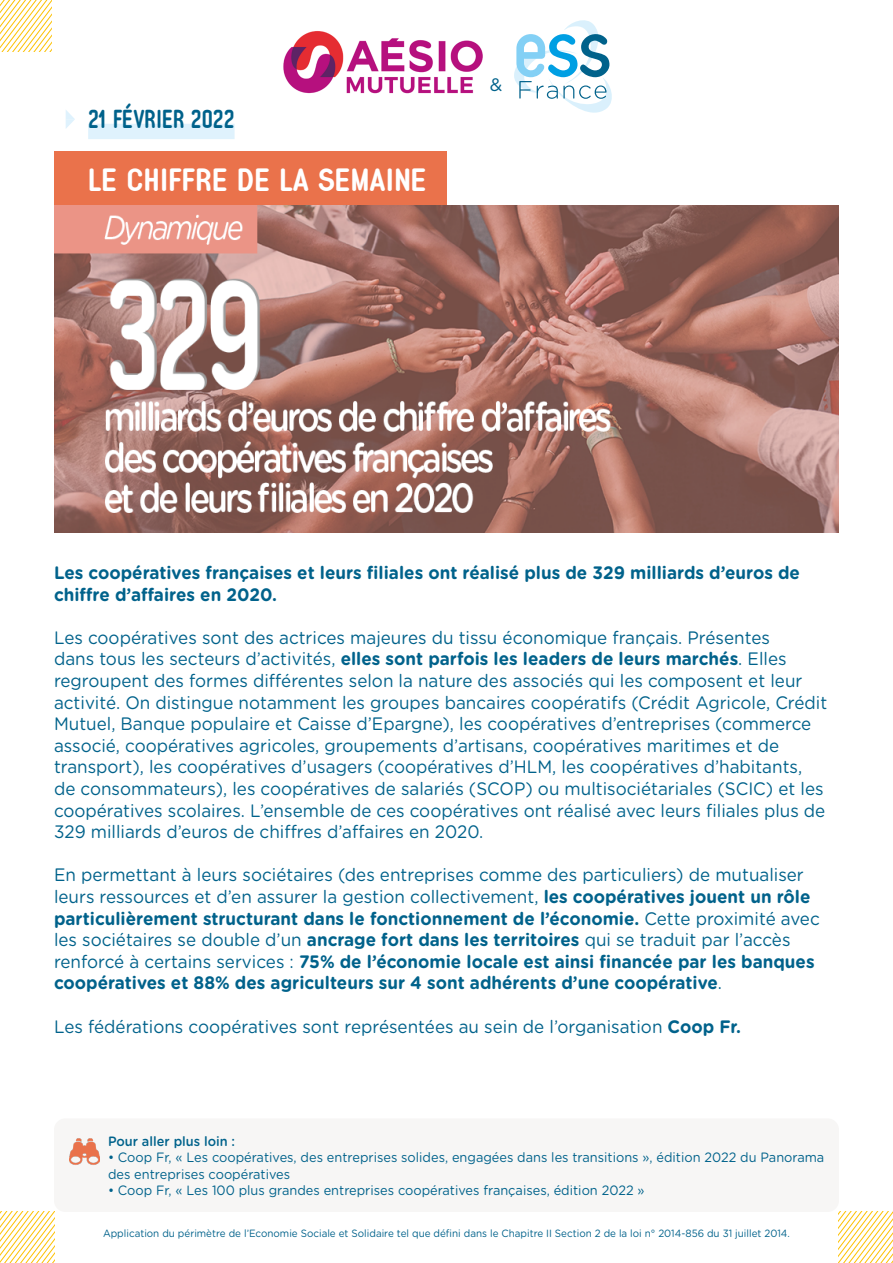
<style>
.page{position:relative;width:893px;height:1263px;background:#fff}
.page>*{position:absolute;margin:0;border:0;box-sizing:border-box;transform-origin:0 0}
.t1{font:700 29.7px "Typo Quik";color:#fff;scale:1.11 1}
.t2{font:700 24px "Typo Quik";color:#00628b;scale:.95 1}
.t3{font:18px/21.6px "Gotham Rounded";color:#00628b;scale:.95 1}
.t4{font:700 18px/21.6px "Gotham Rounded";color:#00628b;scale:.95 1}
.t5{font:18px "Gotham Rounded";color:#00628b}
.t6{font:13.5px/16.2px "Gotham Rounded";color:#00628b;scale:.95 1}
.t7{font:500 13.5px "Gotham Rounded";color:#00628b;scale:.95 1}
.t8{font:10.5px "Gotham Rounded";color:#00628b;scale:.94 1}
.s1{font-weight:700}
.s2{font-weight:400}
</style>
<div class="page">
<div style="left:54px;top:1118px;width:785px;height:94px;background:#f7f6f5;border-radius:11px"></div>
<div style="left:54px;top:151px;width:392px;height:55px;background:#ea724b"></div>
<svg style="left:0;top:1212px;width:54px;height:51px"></svg>
<svg style="left:839px;top:1212px;width:54px;height:51px"></svg>
<svg style="left:0;top:0;width:51px;height:51px"></svg>
<svg style="left:514px;top:20px;width:98px;height:93px"></svg>
<img style="left:283px;top:31px;width:200px;height:63px">
<svg style="left:66px;top:110px;width:9px;height:18px"></svg>
<div style="left:88px;top:124px;width:147px;height:15px;background:#dff2fd"></div>
<img style="left:70px;top:1138px;width:30px;height:27px">
<img style="left:54px;top:206px;width:785px;height:327px">
<h2 class="t2" style="left:88px;top:104px;width:156px">21 FÉVRIER 2022</h2>
<h1 class="t1" style="left:88px;top:160px;width:307px">LE CHIFFRE DE LA SEMAINE</h1>
<p class="t5" style="left:490px;top:72px;width:14px">&amp;</p>
<p class="t4" style="left:54px;top:561px;width:787px">Les coopératives françaises et leurs filiales ont réalisé plus de 329 milliards d’euros de chiffre d’affaires en 2020.</p>
<p class="t3" style="left:54px;top:626px;width:815px">Les coopératives sont des actrices majeures du tissu économique français. Présentes<br>dans tous les secteurs d’activités, <span class="s1">elles sont parfois les leaders de leurs marchés</span>. Elles regroupent des formes différentes selon la nature des associés qui les composent et leur activité. On distingue notamment les groupes bancaires coopératifs (Crédit Agricole, Crédit Mutuel, Banque populaire et Caisse d’Epargne), les coopératives d’entreprises (commerce associé, coopératives agricoles, groupements d’artisans, coopératives maritimes et de transport), les coopératives d’usagers (coopératives d’HLM, les coopératives d’habitants, de consommateurs), les coopératives de salariés (SCOP) ou multisociétariales (SCIC) et les coopératives scolaires. L’ensemble de ces coopératives ont réalisé avec leurs filiales plus de 329 milliards d’euros de chiffres d’affaires en 2020.</p>
<p class="t4" style="left:54px;top:863px;width:808px"><span class="s2">En permettant à leurs sociétaires (des entreprises comme des particuliers) de mutualiser leurs ressources et d’en assurer la gestion collectivement,</span> les coopératives jouent un rôle particulièrement structurant dans le fonctionnement de l’économie. <span class="s2">Cette proximité avec les sociétaires se double d’un</span> ancrage fort dans les territoires <span class="s2">qui se traduit par l’accès renforcé à certains services :</span> 75% de l’économie locale est ainsi financée par les banques coopératives et 88% des agriculteurs sur 4 sont adhérents d’une coopérative<span class="s2">.</span></p>
<p class="t3" style="left:54px;top:1014px;width:725px">Les fédérations coopératives sont représentées au sein de l’organisation <span class="s1">Coop Fr.</span></p>
<p class="t7" style="left:108px;top:1132px;width:135px">Pour aller plus loin :</p>
<p class="t6" style="left:108px;top:1149px;width:756px">• Coop Fr, « Les coopératives, des entreprises solides, engagées dans les transitions », édition 2022 du Panorama des entreprises coopératives</p>
<p class="t6" style="left:108px;top:1181px;width:566px">• Coop Fr, « Les 100 plus grandes entreprises coopératives françaises, édition 2022 »</p>
<p class="t8" style="left:103px;top:1226px;width:732px">Application du périmètre de l’Economie Sociale et Solidaire tel que défini dans le Chapitre II Section 2 de la loi n° 2014-856 du 31 juillet 2014.</p>
</div>
